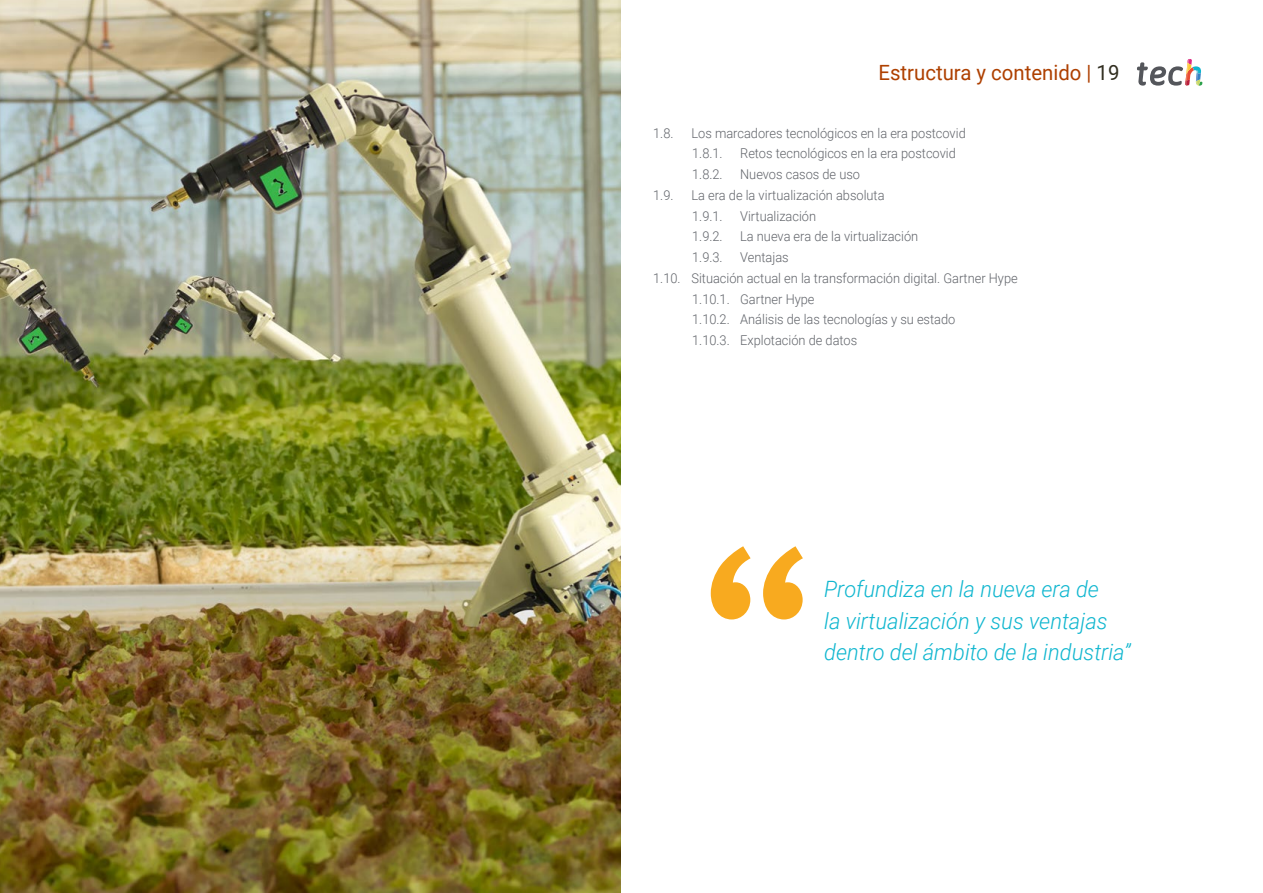
<style>
.page{position:relative;width:1263px;height:893px;background:#fff}
.page>*{position:absolute;margin:0;border:0;box-sizing:border-box;transform-origin:0 0}
.t1{font:italic 300 22.5px/31.5px "Roboto";color:#0fb6cf}
.t2{font:21px "Roboto";color:#ae4000}
.t3{font:300 13.5px/20.7px "Roboto";color:#61646a;scale:.95 1}
.s1{color:#312e20}
</style>
<div class="page">
<svg style="left:1137px;top:59px;width:65px;height:27px"></svg>
<svg style="left:711px;top:546px;width:92px;height:73px"></svg>
<img style="left:0;top:0;width:621px;height:893px">
<h2 class="t2" style="left:878px;top:57px;width:242px">Estructura y contenido | <span class="s1">19</span></h2>
<p class="t3" style="left:653px;top:122px;width:23px">1.8.</p>
<p class="t3" style="left:691px;top:122px;width:290px">Los marcadores tecnológicos en la era postcovid<br>1.8.1.</p>
<p class="t3" style="left:740px;top:143px;width:229px">Retos tecnológicos en la era postcovid</p>
<p class="t3" style="left:692px;top:164px;width:34px">1.8.2.</p>
<p class="t3" style="left:740px;top:164px;width:128px">Nuevos casos de uso</p>
<p class="t3" style="left:653px;top:184px;width:23px">1.9.</p>
<p class="t3" style="left:691px;top:184px;width:205px">La era de la virtualización absoluta<br>1.9.1.</p>
<p class="t3" style="left:740px;top:205px;width:81px">Virtualización</p>
<p class="t3" style="left:692px;top:226px;width:34px">1.9.2.</p>
<p class="t3" style="left:740px;top:226px;width:189px">La nueva era de la virtualización</p>
<p class="t3" style="left:692px;top:247px;width:34px">1.9.3.</p>
<p class="t3" style="left:740px;top:247px;width:53px">Ventajas</p>
<p class="t3" style="left:653px;top:267px;width:385px">1.10. Situación actual en la transformación digital. Gartner Hype</p>
<p class="t3" style="left:692px;top:288px;width:130px">1.10.1. Gartner Hype</p>
<p class="t3" style="left:692px;top:309px;width:279px">1.10.2. Análisis de las tecnologías y su estado</p>
<p class="t3" style="left:692px;top:330px;width:175px">1.10.3. Explotación de datos</p>
<h1 class="t1" style="left:824px;top:572px;width:308px">Profundiza en la nueva era de<br>la virtualización y sus ventajas dentro del ámbito de la industria”</h1>
</div>
